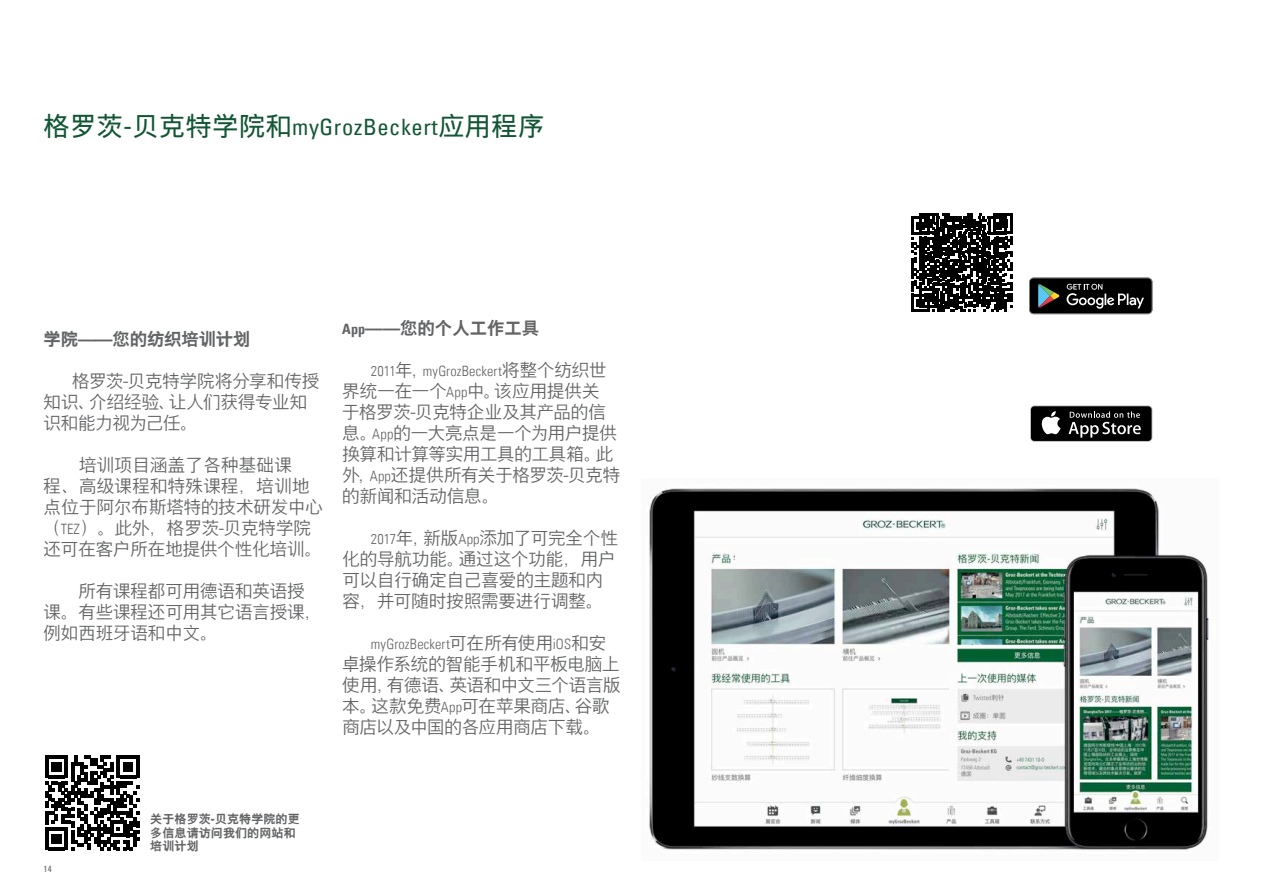
<style>
.page{position:relative;width:1263px;height:893px;background:#fff}
.page>*{position:absolute;margin:0;border:0;box-sizing:border-box;transform-origin:0 0}
.t1{font:25.95px "Nimbus Sans Global";letter-spacing:.025em;color:#125634}
.t2{font:300 17.4px/21px "Nimbus Sans Global";color:#636466}
.t3{font:700 17.4px "Nimbus Sans Global";letter-spacing:-.01em;color:#636466}
.t4{font:14.25px "Univers Com 47 Light Cond";letter-spacing:.01em;color:#636466}
.t5{font:700 12px/13.4px "Nimbus Sans Global";letter-spacing:.01em;color:#636466}
.t6{font:condensed 9px "Univers Com 57";color:#636466}
.s1{font-family:"Univers Com 57";font-stretch:condensed;font-size:22.5px}
.s2{font-family:"Univers Com 47 Light Cond";font-weight:400;font-size:14.25px}
.s3{font-family:"Univers Com 67 Bold Cond";font-weight:400;font-size:14.25px}
.s4{font-family:"Nimbus Sans Global";font-weight:300;font-size:17.4px}
</style>
<div class="page">
<svg style="left:1030px;top:405px;width:122px;height:37px"></svg>
<div style="left:1031px;top:406px;width:120px;height:35px;background:#000;border-radius:3px"></div>
<svg style="left:1041px;top:411px;width:19px;height:23px"></svg>
<svg style="left:1068px;top:411px;width:73px;height:27px"></svg>
<svg style="left:1029px;top:278px;width:123px;height:36px;background:#272928"></svg>
<svg style="left:45px;top:755px;width:95px;height:95px"></svg>
<svg style="left:911px;top:213px;width:102px;height:99px"></svg>
<img style="left:649px;top:488px;width:560px;height:362px">
<h1 class="t1" style="left:44px;top:111px;width:502px">格罗茨-贝克特学院和<span class="s1">myGrozBeckert</span>应用程序</h1>
<p class="t3" style="left:44px;top:329px;width:208px">学院——您的纺织培训计划</p>
<p class="t2" style="left:44px;top:370px;width:277px;text-indent:29px">格罗茨-贝克特学院将分享和传授知识、介绍经验、让人们获得专业知识和能力视为己任。</p>
<p class="t2" style="left:44px;top:454px;width:281px;text-indent:35px">培训项目涵盖了各种基础课<br>程、高级课程和特殊课程，培训地点位于阿尔布斯塔特的技术研发中心（<span class="s2">TEZ</span>）。此外，格罗茨-贝克特学院还可在客户所在地提供个性化培训。</p>
<p class="t2" style="left:44px;top:580px;width:280px;text-indent:35px">所有课程都可用德语和英语授课。有些课程还可用其它语言授课，例如西班牙语和中文。</p>
<p class="t3" style="left:342px;top:318px;width:199px"><span class="s3">App</span>——您的个人工作工具</p>
<p class="t4" style="left:371px;top:363px;width:237px">2011<span class="s4">年，</span>myGrozBeckert<span class="s4">将整个纺织世</span></p>
<p class="t2" style="left:342px;top:381px;width:279px">界统一在一个<span class="s2">App</span>中。该应用提供关于格罗茨-贝克特企业及其产品的信息。<span class="s2">App</span>的一大亮点是一个为用户提供换算和计算等实用工具的工具箱。此外，<span class="s2">App</span>还提供所有关于格罗茨-贝克特的新闻和活动信息。</p>
<p class="t2" style="left:342px;top:528px;width:277px;text-indent:28px"><span class="s2">2017</span>年，新版<span class="s2">App</span>添加了可完全个性化的导航功能。通过这个功能，用户可以自行确定自己喜爱的主题和内容，并可随时按照需要进行调整。</p>
<p class="t4" style="left:371px;top:636px;width:237px">myGrozBeckert<span class="s4">可在所有使用</span>iOS<span class="s4">和安</span></p>
<p class="t2" style="left:342px;top:654px;width:280px">卓操作系统的智能手机和平板电脑上使用，有德语、英语和中文三个语言版本。这款免费<span class="s2">App</span>可在苹果商店、谷歌商店以及中国的各应用商店下载。</p>
<p class="t6" style="left:44px;top:863px;width:10px">14</p>
<p class="t5" style="left:150px;top:812px;width:151px">关于格罗茨-贝克特学院的更多信息请访问我们的网站和培训计划</p>
</div>
